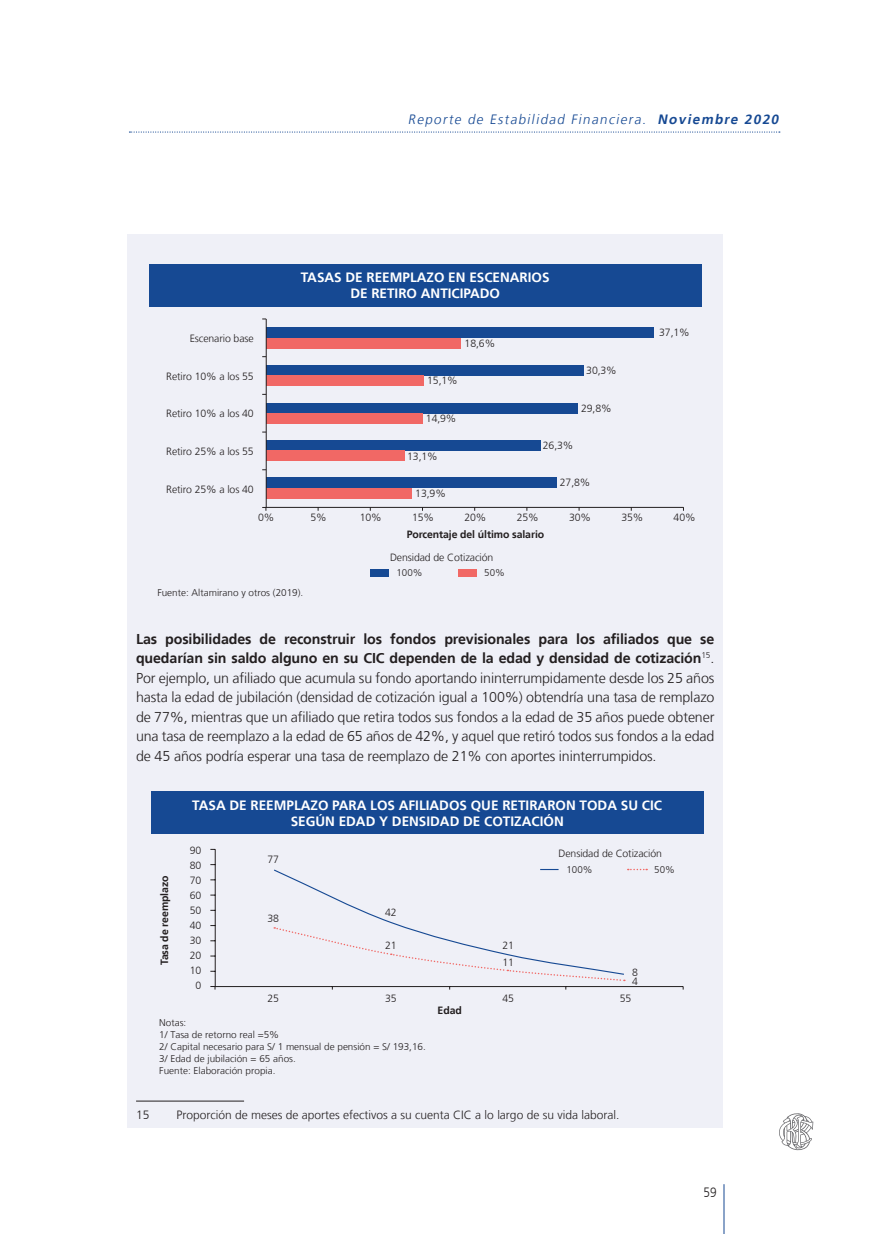
<style>
.page{position:relative;width:893px;height:1234px;background:#fff}
.page>*{position:absolute;margin:0;border:0;box-sizing:border-box;transform-origin:0 0}
.t1{font:300 14.25px/19.5px "Frutiger LT";letter-spacing:-.01em;color:#231f20;text-align:justify}
.t2{font:700 13.5px/16.2px "Frutiger LT";color:#fff;text-align:center}
.t3{font:italic 300 13.5px "Frutiger LT";color:#164993}
.t4{font:300 13.5px "Frutiger LT";color:#231f20;scale:.88 1}
.t5{font:300 12px "Frutiger LT";color:#231f20}
.t6{font:300 10.5px/15px "Frutiger LT";letter-spacing:-.01em;color:#231f20;text-align:center}
.t7{font:700 10.5px "Frutiger LT";letter-spacing:-.01em;color:#231f20}
.t8{font:300 9.75px/12px "Frutiger LT";color:#231f20}
.s1{font-weight:700}
</style>
<div class="page">
<svg style="left:129px;top:131px;width:651px;height:2px"></svg>
<hr style="left:724px;top:1183px;width:1px;height:50px;background:#164993">
<svg style="left:779px;top:1113px;width:34px;height:37px"></svg>
<div style="left:128px;top:234px;width:595px;height:893px;background:#eff0f7"></div>
<hr style="left:136px;top:1100px;width:108px;height:1px;background:#231f20">
<div style="left:266px;top:327px;width:388px;height:10px;background:#164993"></div>
<div style="left:266px;top:365px;width:317px;height:10px;background:#164993"></div>
<div style="left:266px;top:402px;width:312px;height:11px;background:#164993"></div>
<div style="left:266px;top:440px;width:274px;height:10px;background:#164993"></div>
<div style="left:266px;top:477px;width:290px;height:11px;background:#164993"></div>
<div style="left:266px;top:338px;width:195px;height:10px;background:#f16865"></div>
<div style="left:266px;top:375px;width:158px;height:11px;background:#f16865"></div>
<div style="left:266px;top:413px;width:157px;height:10px;background:#f16865"></div>
<div style="left:266px;top:450px;width:138px;height:11px;background:#f16865"></div>
<div style="left:266px;top:488px;width:146px;height:10px;background:#f16865"></div>
<div style="left:149px;top:264px;width:553px;height:42px;background:#164993"></div>
<hr style="left:266px;top:507px;width:417px;height:1px;background:#231f20">
<hr style="left:266px;top:319px;width:1px;height:188px;background:#231f20">
<div style="left:151px;top:791px;width:553px;height:42px;background:#164993"></div>
<hr style="left:215px;top:849px;width:1px;height:137px;background:#231f20">
<hr style="left:215px;top:986px;width:468px;height:1px;background:#231f20">
<svg style="left:273px;top:868px;width:374px;height:121px"></svg>
<div style="left:370px;top:569px;width:19px;height:8px;background:#164993"></div>
<div style="left:458px;top:569px;width:18px;height:8px;background:#f16865"></div>
<p class="t3" style="left:408px;top:111px;width:375px">Reporte de Estabilidad Financiera. <span class="s1">Noviembre 2020</span></p>
<p class="t6" style="left:190px;top:331px;width:65px">Escenario base</p>
<p class="t6" style="left:166px;top:369px;width:89px">Retiro 10% a los 55</p>
<p class="t6" style="left:166px;top:406px;width:89px">Retiro 10% a los 40</p>
<p class="t6" style="left:166px;top:444px;width:89px">Retiro 25% a los 55</p>
<p class="t6" style="left:166px;top:481px;width:89px">Retiro 25% a los 40</p>
<p class="t2" style="left:301px;top:269px;width:250px">TASAS DE REEMPLAZO EN ESCENARIOS<br>DE RETIRO ANTICIPADO</p>
<p class="t6" style="left:465px;top:336px;width:32px">18,6%</p>
<p class="t6" style="left:427px;top:373px;width:32px">15,1%</p>
<p class="t6" style="left:426px;top:411px;width:32px">14,9%</p>
<p class="t6" style="left:407px;top:448px;width:32px">13,1%</p>
<p class="t6" style="left:415px;top:486px;width:32px">13,9%</p>
<p class="t6" style="left:586px;top:363px;width:32px">30,3%</p>
<p class="t6" style="left:581px;top:401px;width:32px">29,8%</p>
<p class="t6" style="left:543px;top:438px;width:32px">26,3%</p>
<p class="t6" style="left:560px;top:475px;width:32px">27,8%</p>
<p class="t6" style="left:659px;top:325px;width:32px">37,1%</p>
<p class="t6" style="left:258px;top:510px;width:18px">0%</p>
<p class="t6" style="left:310px;top:510px;width:18px">5%</p>
<p class="t6" style="left:360px;top:510px;width:23px">10%</p>
<p class="t6" style="left:412px;top:510px;width:23px">15%</p>
<p class="t6" style="left:464px;top:510px;width:23px">20%</p>
<p class="t6" style="left:517px;top:510px;width:23px">25%</p>
<p class="t6" style="left:569px;top:510px;width:23px">30%</p>
<p class="t7" style="left:407px;top:528px;width:139px">Porcentaje del último salario</p>
<p class="t6" style="left:390px;top:549px;width:105px">Densidad de Cotización</p>
<p class="t8" style="left:157px;top:587px;width:148px">Fuente: Altamirano y otros (2019).</p>
<p class="t8" style="left:397px;top:567px;width:28px">100%</p>
<p class="t8" style="left:484px;top:567px;width:22px">50%</p>
<p class="t6" style="left:621px;top:510px;width:23px">35%</p>
<p class="t6" style="left:674px;top:510px;width:23px">40%</p>
<p class="t1" style="left:136px;top:629px;width:580px"><span class="s1">Las posibilidades de reconstruir los fondos previsionales para los afiliados que se quedarían sin saldo alguno en su CIC dependen de la edad y densidad de cotización</span><sup>15</sup>.<br>Por ejemplo, un afiliado que acumula su fondo aportando ininterrumpidamente desde los 25 años hasta la edad de jubilación (densidad de cotización igual a 100%) obtendría una tasa de remplazo de 77%, mientras que un afiliado que retira todos sus fondos a la edad de 35 años puede obtener una tasa de reemplazo a la edad de 65 años de 42%, y aquel que retiró todos sus fondos a la edad de 45 años podría esperar una tasa de reemplazo de 21% con aportes ininterrumpidos.</p>
<p class="t7" style="left:158px;top:964px;width:91px;rotate:-90deg">Tasa de reemplazo</p>
<p class="t2" style="left:192px;top:796px;width:471px">TASA DE REEMPLAZO PARA LOS AFILIADOS QUE RETIRARON TODA SU CIC<br>SEGÚN EDAD Y DENSIDAD DE COTIZACIÓN</p>
<p class="t6" style="left:190px;top:842px;width:13px">90<br>80<br>70<br>60<br>50<br>40<br>30<br>20<br>10<br>0</p>
<p class="t6" style="left:559px;top:845px;width:105px">Densidad de Cotización</p>
<p class="t6" style="left:268px;top:851px;width:13px">77</p>
<p class="t8" style="left:567px;top:863px;width:28px">100%</p>
<p class="t8" style="left:654px;top:863px;width:22px">50%</p>
<p class="t6" style="left:385px;top:905px;width:13px">42</p>
<p class="t6" style="left:268px;top:910px;width:13px">38</p>
<p class="t6" style="left:385px;top:937px;width:13px">21</p>
<p class="t6" style="left:502px;top:938px;width:13px">21</p>
<p class="t6" style="left:502px;top:955px;width:13px">11</p>
<p class="t6" style="left:632px;top:964px;width:7px">8</p>
<p class="t6" style="left:632px;top:973px;width:7px">4</p>
<p class="t6" style="left:268px;top:990px;width:13px">25</p>
<p class="t6" style="left:385px;top:990px;width:13px">35</p>
<p class="t7" style="left:438px;top:1004px;width:26px">Edad</p>
<p class="t6" style="left:502px;top:990px;width:13px">45</p>
<p class="t6" style="left:620px;top:990px;width:13px">55</p>
<p class="t8" style="left:159px;top:1016px;width:268px">Notas:<br>1/ Tasa de retorno real =5%<br>2/ Capital necesario para S/ 1 mensual de pensión = S/ 193,16.<br>3/ Edad de jubilación = 65 años.<br>Fuente: Elaboración propia.</p>
<p class="t5" style="left:136px;top:1107px;width:15px">15</p>
<p class="t5" style="left:177px;top:1107px;width:444px">Proporción de meses de aportes efectivos a su cuenta CIC a lo largo de su vida laboral.</p>
<p class="t4" style="left:704px;top:1183px;width:16px">59</p>
</div>
